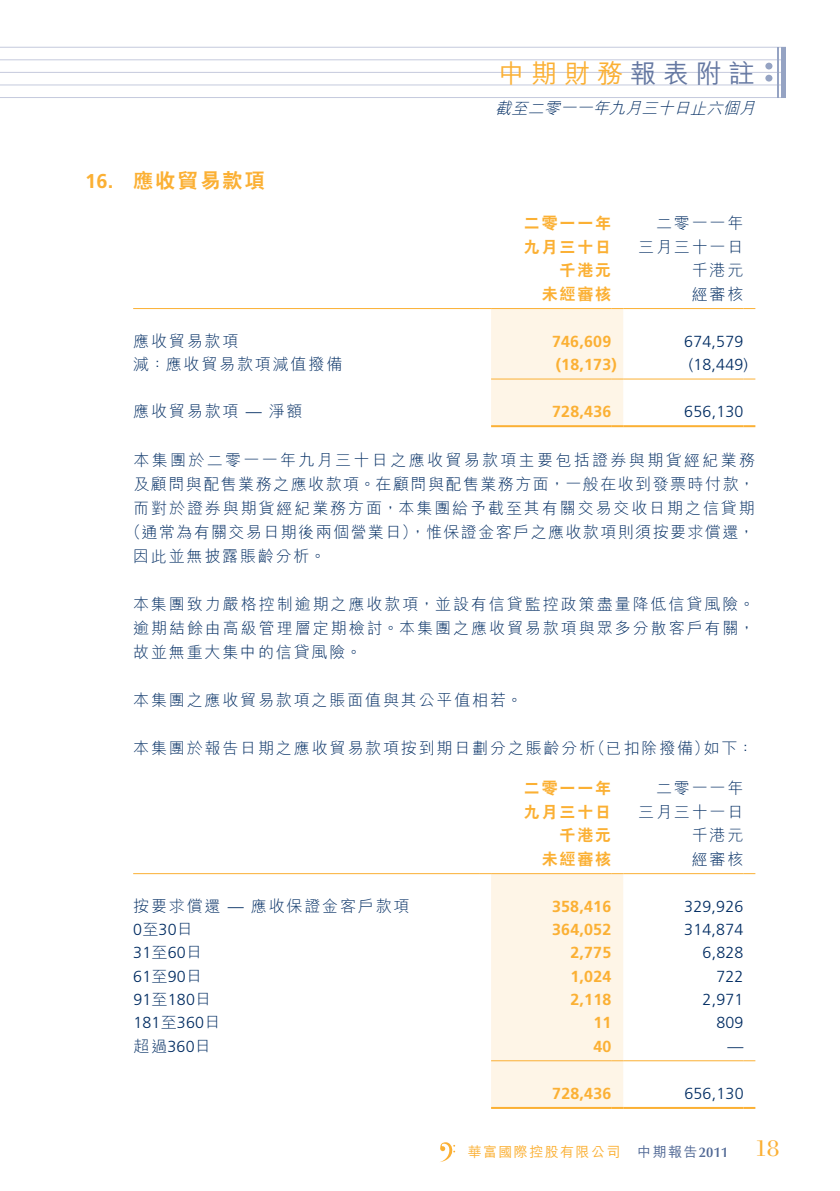
<style>
.page{position:relative;width:840px;height:1191px;background:#fff}
.page>*{position:absolute;margin:0;border:0;box-sizing:border-box;transform-origin:0 0}
.t1{font:500 26px "M Hei HK";letter-spacing:.265em;color:#fbb034}
.t2{font:24px "Bodoni Std";color:#fbb034}
.t3{font:800 20px "C Hei 2 HK";letter-spacing:.115em;color:#fbb034}
.t4{font:700 20px "Frutiger LT Std";color:#fbb034}
.t5{font:300 16px/23.6px "M Hei HK";letter-spacing:.115em;color:#002c62;text-align:right}
.t6{font:300 16px "Frutiger LT Std";letter-spacing:.015em;color:#002c62}
.t7{font:300 16px "M Hei HK";letter-spacing:.09em;color:#002c62}
.t8{font:700 16px "Frutiger LT Std";letter-spacing:.015em;color:#fbb034}
.t9{font:800 16px/24px "C Hei 2 HK";letter-spacing:.115em;color:#fbb034}
.t10{font:300 16px "M Hei HK";letter-spacing:.145em;color:#002c62}
.t11{font:italic 300 16px "M Hei HK";color:#002c62}
.t12{font:500 14px "M Hei HK";letter-spacing:.1em;color:#fbb034}
.t13{font:500 14px "M Hei HK";color:#4e6693}
.s1{color:#6578a2}
.s2{font-family:"Frutiger LT Std"}
.s3{font-family:"M Hei HK"}
.s4{font-family:"Optima LT Std";font-weight:600}
</style>
<div class="page">
<hr style="left:0;top:47px;width:785px;height:1px;background:#c5cadd">
<hr style="left:0;top:59px;width:785px;height:1px;background:#c5cadd">
<hr style="left:0;top:72px;width:785px;height:1px;background:#c5cadd">
<hr style="left:0;top:85px;width:785px;height:1px;background:#c5cadd">
<hr style="left:0;top:97px;width:785px;height:1px;background:#c5cadd">
<div style="left:765px;top:75px;width:7px;height:7px;background:#95a3c3;border-radius:50%"></div>
<div style="left:765px;top:63px;width:7px;height:6px;background:#95a3c3;border-radius:50%"></div>
<div style="left:780px;top:47px;width:5px;height:51px;background:#95a3c3"></div>
<hr style="left:776px;top:47px;width:2px;height:51px;background:#95a3c3">
<svg style="left:440px;top:1142px;width:16px;height:20px"></svg>
<hr style="left:133px;top:308px;width:346px;height:1px;background:#fbb034">
<hr style="left:623px;top:308px;width:120px;height:1px;background:#fbb034">
<svg style="left:743px;top:308px;width:12px;height:1px"></svg>
<hr style="left:623px;top:378px;width:120px;height:1px;background:#fbb034">
<svg style="left:743px;top:378px;width:12px;height:1px"></svg>
<svg style="left:479px;top:308px;width:144px;height:119px;background:#fdf3e3"></svg>
<hr style="left:623px;top:425px;width:120px;height:2px;background:#fbb034">
<svg style="left:743px;top:425px;width:12px;height:2px"></svg>
<hr style="left:133px;top:873px;width:346px;height:1px;background:#fbb034">
<hr style="left:623px;top:873px;width:120px;height:1px;background:#fbb034">
<svg style="left:743px;top:873px;width:12px;height:1px"></svg>
<hr style="left:623px;top:1060px;width:120px;height:1px;background:#fbb034">
<svg style="left:743px;top:1060px;width:12px;height:1px"></svg>
<svg style="left:479px;top:873px;width:144px;height:236px;background:#fef5e6"></svg>
<hr style="left:623px;top:1107px;width:120px;height:2px;background:#fbb034">
<svg style="left:743px;top:1107px;width:12px;height:2px"></svg>
<h1 class="t1" style="left:498px;top:55px;width:258px">中期財務<span class="s1">報表附註</span></h1>
<p class="t11" style="left:495px;top:96px;width:267px">截至二零一一年九月三十日止六個月</p>
<p class="t4" style="left:85px;top:169px;width:30px">16.</p>
<p class="t3" style="left:133px;top:167px;width:133px">應收貿易款項</p>
<p class="t5" style="left:133px;top:328px;width:107px">應收貿易款項</p>
<p class="t5" style="left:133px;top:352px;width:210px">減：應收貿易款項減值撥備</p>
<p class="t9" style="left:523px;top:211px;width:89px">二零一一年九月三十日</p>
<p class="t5" style="left:637px;top:210px;width:107px">二零一一年三月三十一日千港元</p>
<p class="t9" style="left:559px;top:258px;width:53px">千港元</p>
<p class="t9" style="left:541px;top:282px;width:71px">未經審核</p>
<p class="t5" style="left:691px;top:281px;width:53px">經審核</p>
<p class="t8" style="left:551px;top:332px;width:61px">746,609</p>
<p class="t6" style="left:683px;top:332px;width:61px">674,579</p>
<p class="t8" style="left:555px;top:355px;width:62px">)18,173(</p>
<p class="t6" style="left:688px;top:355px;width:61px">)18,449(</p>
<p class="t5" style="left:133px;top:399px;width:171px">應收貿易款項 <span class="s2">—</span> 淨額</p>
<p class="t10" style="left:133px;top:448px;width:623px">本集團於二零一一年九月三十日之應收貿易款項主要包括證券與期貨經紀業務</p>
<p class="t7" style="left:133px;top:472px;width:622px">及顧問與配售業務之應收款項。在顧問與配售業務方面，一般在收到發票時付款，</p>
<p class="t5" style="left:133px;top:495px;width:622px">而對於證券與期貨經紀業務方面，本集團給予截至其有關交易交收日期之信貸期</p>
<p class="t7" style="left:125px;top:520px;width:630px">（通常為有關交易日期後兩個營業日，）惟保證金客戶之應收款項則須按要求償還，</p>
<p class="t5" style="left:133px;top:543px;width:194px">因此並無披露賬齡分析。</p>
<p class="t5" style="left:133px;top:591px;width:623px;text-align:justify">本集團致力嚴格控制逾期之應收款項，並設有信貸監控政策盡量降低信貸風險。逾期結餘由高級管理層定期檢討。本集團之應收貿易款項與眾多分散客戶有關，故並無重大集中的信貸風險。</p>
<p class="t5" style="left:133px;top:687px;width:390px">本集團之應收貿易款項之賬面值與其公平值相若。</p>
<p class="t5" style="left:703px;top:735px;width:52px">如下：</p>
<p class="t8" style="left:552px;top:402px;width:61px">728,436</p>
<p class="t6" style="left:684px;top:402px;width:61px">656,130</p>
<p class="t5" style="left:589px;top:735px;width:121px">（已扣除撥備）</p>
<p class="t5" style="left:133px;top:735px;width:463px">本集團於報告日期之應收貿易款項按到期日劃分之賬齡分析</p>
<p class="t9" style="left:523px;top:776px;width:89px">二零一一年九月三十日</p>
<p class="t5" style="left:637px;top:775px;width:107px">二零一一年三月三十一日千港元</p>
<p class="t9" style="left:559px;top:823px;width:53px">千港元</p>
<p class="t9" style="left:541px;top:847px;width:71px">未經審核</p>
<p class="t5" style="left:691px;top:846px;width:53px">經審核</p>
<p class="t5" style="left:133px;top:893px;width:278px">按要求償還 <span class="s2">—</span> 應收保證金客戶款項</p>
<p class="t8" style="left:551px;top:896px;width:61px">358,416</p>
<p class="t6" style="left:683px;top:897px;width:61px">329,926</p>
<p class="t6" style="left:133px;top:920px;width:61px"><span class="s3">至</span>0 30<span class="s3">日</span></p>
<p class="t8" style="left:551px;top:920px;width:61px">364,052</p>
<p class="t6" style="left:683px;top:920px;width:61px">314,874</p>
<p class="t6" style="left:133px;top:944px;width:70px">31<span class="s3">至</span>60<span class="s3">日</span></p>
<p class="t8" style="left:570px;top:943px;width:42px">2,775</p>
<p class="t6" style="left:702px;top:944px;width:42px">6,828</p>
<p class="t6" style="left:133px;top:967px;width:70px">61<span class="s3">至</span>90<span class="s3">日</span></p>
<p class="t8" style="left:570px;top:966px;width:42px">1,024</p>
<p class="t6" style="left:716px;top:967px;width:29px">722</p>
<p class="t6" style="left:133px;top:990px;width:79px">91<span class="s3">至</span>180<span class="s3">日</span></p>
<p class="t8" style="left:570px;top:990px;width:42px">2,118</p>
<p class="t6" style="left:702px;top:990px;width:42px">2,971</p>
<p class="t6" style="left:133px;top:1014px;width:88px">181<span class="s3">至</span>360<span class="s3">日</span></p>
<p class="t8" style="left:593px;top:1013px;width:20px">11</p>
<p class="t6" style="left:716px;top:1014px;width:29px">809</p>
<p class="t5" style="left:133px;top:1033px;width:79px">超過<span class="s2">360</span>日</p>
<p class="t8" style="left:593px;top:1036px;width:20px">40</p>
<p class="t6" style="left:727px;top:1037px;width:17px">—</p>
<p class="t8" style="left:552px;top:1084px;width:61px">728,436</p>
<p class="t6" style="left:684px;top:1084px;width:61px">656,130</p>
<p class="t12" style="left:467px;top:1142px;width:154px">華富國際控股有限公司</p>
<p class="t13" style="left:637px;top:1142px;width:92px">中期報告<span class="s4">2011</span></p>
<h2 class="t2" style="left:754px;top:1134px;width:25px">18</h2>
</div>
